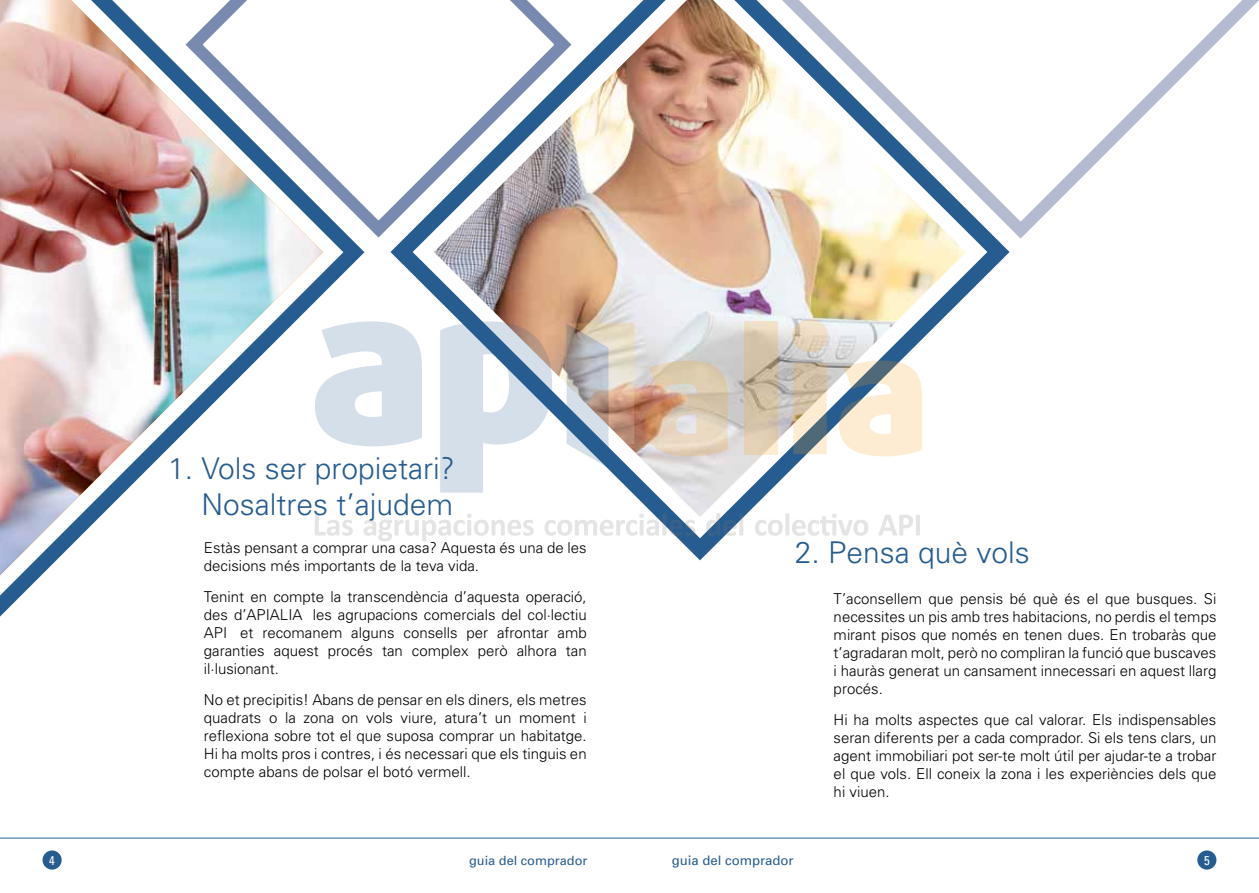
<style>
.page{position:relative;width:1259px;height:893px;background:#fff}
.page>*{position:absolute;margin:0;border:0;box-sizing:border-box;transform-origin:0 0}
.t1{font:300 30px/36px "Univers";color:#265c8f;text-align:right}
.t2{font:300 15px/18px "Univers";color:#000;text-align:justify}
.t3{font:13.2px "Univers";color:#265c8f}
.t4{font:12.75px "Univers";color:#265c8f}
.t5{font:condensed 12.75px "Univers";color:#fff}
</style>
<div class="page">
<svg style="left:0;top:246px;width:343px;height:349px"></svg>
<img style="left:0;top:0;width:323px;height:575px">
<svg style="left:177px;top:0;width:197px;height:246px"></svg>
<svg style="left:1025px;top:0;width:234px;height:234px"></svg>
<img style="left:402px;top:0;width:596px;height:549px">
<svg style="left:315px;top:515px;width:38px;height:21px"></svg>
<svg style="left:363px;top:514px;width:171px;height:27px"></svg>
<svg style="left:544px;top:513px;width:151px;height:23px"></svg>
<svg style="left:706px;top:513px;width:37px;height:23px"></svg>
<svg style="left:755px;top:513px;width:113px;height:23px"></svg>
<svg style="left:878px;top:515px;width:42px;height:20px"></svg>
<svg style="left:315px;top:321px;width:107px;height:125px"></svg>
<svg style="left:440px;top:321px;width:112px;height:172px"></svg>
<svg style="left:566px;top:323px;width:68px;height:145px;background:#b8b6b5"></svg>
<svg style="left:644px;top:361px;width:83px;height:95px;background:#d9c3ac"></svg>
<svg style="left:744px;top:321px;width:33px;height:133px;background:#d4c3a8"></svg>
<svg style="left:792px;top:319px;width:36px;height:135px;background:#c9c0b1"></svg>
<svg style="left:839px;top:361px;width:83px;height:95px"></svg>
<div style="left:43px;top:850px;width:19px;height:20px;background:#265c8f;border-radius:50%"></div>
<div style="left:1197px;top:850px;width:19px;height:20px;background:#265c8f;border-radius:50%"></div>
<hr style="left:0;top:838px;width:1259px;height:1px;background:#265c8f">
<h1 class="t1" style="left:168px;top:450px;width:288px">1. Vols ser propietari?<br>Nosaltres t’ajudem</h1>
<p class="t2" style="left:204px;top:539px;width:384px">Estàs pensant a comprar una casa? Aquesta és una de les decisions més importants de la teva vida.</p>
<p class="t2" style="left:204px;top:587px;width:384px">Tenint en compte la transcendència d’aquesta operació, des d’APIALIA ‒les agrupacions comercials del col·lectiu API‒ et recomanem alguns consells per afrontar amb garanties aquest procés tan complex però alhora tan il·lusionant.</p>
<p class="t2" style="left:204px;top:690px;width:384px">No et precipitis! Abans de pensar en els diners, els metres quadrats o la zona on vols viure, atura’t un moment i reflexiona sobre tot el que suposa comprar un habitatge.<br>Hi ha molts pros i contres, i és necessari que els tinguis en compte abans de polsar el botó vermell.</p>
<h1 class="t1" style="left:794px;top:534px;width:237px">2. Pensa què vols</h1>
<p class="t2" style="left:833px;top:589px;width:384px">T’aconsellem que pensis bé què és el que busques. Si necessites un pis amb tres habitacions, no perdis el temps mirant pisos que només en tenen dues. En trobaràs que t’agradaran molt, però no compliran la funció que buscaves i hauràs generat un cansament innecessari en aquest llarg procés.</p>
<p class="t2" style="left:833px;top:710px;width:384px">Hi ha molts aspectes que cal valorar. Els indispensables seran diferents per a cada comprador. Si els tens clars, un agent immobiliari pot ser-te molt útil per ajudar-te a trobar el que vols. Ell coneix la zona i les experiències dels que hi viuen.</p>
<p class="t5" style="left:49px;top:852px;width:7px">4</p>
<p class="t4" style="left:469px;top:852px;width:120px">guia del comprador</p>
<p class="t3" style="left:672px;top:852px;width:123px">guia del comprador</p>
<p class="t5" style="left:1204px;top:852px;width:7px">5</p>
</div>
